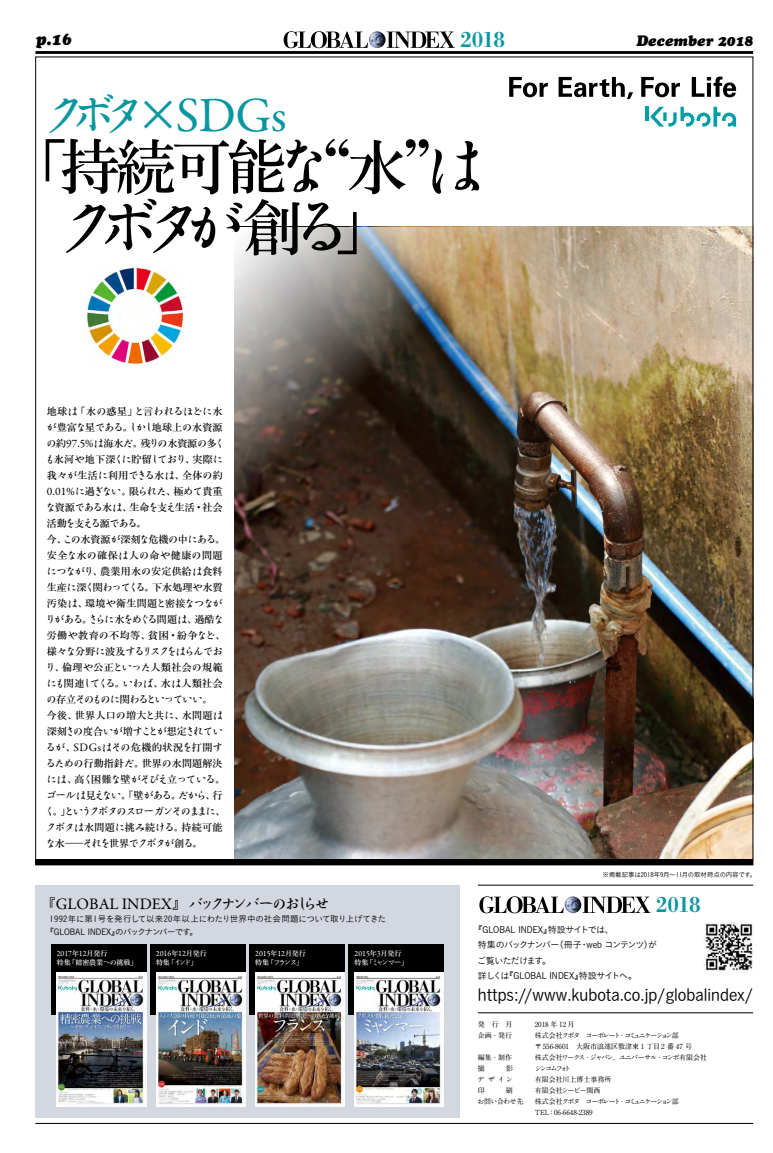
<style>
.page{position:relative;width:773px;height:1153px;background:#fff}
.page>*{position:absolute;margin:0;border:0;box-sizing:border-box;transform-origin:0 0}
.t1{font:700 60px "Ro H Min Sink Std";color:#000}
.t2{font:60px "Ro KM Std B";color:#000}
.t3{font:49.4px "Garamond Premr Pro";color:#09979f}
.t4{font:500 22px "Bodoni BE";letter-spacing:-.02em;color:#09979f}
.t5{font:italic 17px "Cooper Black Std";color:#000}
.t6{font:16.6px "Koburina Go Std W3";color:#000}
.t7{font:italic 15px "Cooper Black Std";color:#000}
.t8{font:14px "Ro KM Std B";letter-spacing:-.21em;color:#000}
.t9{font:700 10px/16px "Ro H Min Sink Std";letter-spacing:.03em;color:#000}
.t10{font:10px "Ro KM Std B";letter-spacing:-.11em;color:#000}
.t11{font:10px/16px "Ro KM Std B";letter-spacing:-.08em;color:#000}
.t12{font:10px/16px "Ro KM Std B";letter-spacing:-.13em;color:#000}
.t13{font:10px "Ro KM Std B";letter-spacing:-.14em;color:#000}
.t14{font:10px "Ro KM Std B";letter-spacing:-.135em;color:#000}
.t15{font:700 10px "Ro H Min Sink Std";letter-spacing:.05em;color:#000}
.t16{font:9px/15.5px "Koburina Go Std W3";letter-spacing:-.045em;color:#000}
.t17{font:8.5px/13px "Koburina Go Std W3";letter-spacing:-.015em;color:#000}
.t18{font:8.1px "Garamond Premr Pro";letter-spacing:-.015em;color:#fff}
.t19{font:700 7px/11px "A1 Mincho Std";letter-spacing:-.085em;color:#000}
.t20{font:700 7px/11px "A1 Mincho Std";letter-spacing:-.13em;color:#000}
.t21{font:700 7px "A1 Mincho Std";letter-spacing:-.06em;color:#000}
.t22{font:700 7px "A1 Mincho Std";letter-spacing:-.14em;color:#000}
.t23{font:700 7px "Ro H Min Sink Std";letter-spacing:-.005em;color:#fff}
.t24{font:700 7px/11px "A1 Mincho Std";color:#000}
.t25{font:7px "Ro KM Std B";letter-spacing:-.185em;color:#fff}
.t26{font:700 7px "A1 Mincho Std";letter-spacing:-.255em;color:#000}
.t27{font:700 7px "A1 Mincho Std";letter-spacing:-.08em;color:#000}
.t28{font:6.5px "Koburina Go Std W3";color:#000}
.s1{font-family:"Ro KM Std B";font-size:43px}
.s2{font-family:"Ro H Min Sink Std";font-weight:700;font-size:43px}
.s3{font-family:"Ro KM Std B";font-weight:400}
.s4{font-family:"Ro H Min Sink Std";font-weight:700}
.s5{font-family:"Garamond Premr Pro";font-weight:400;font-size:11.5px}
.s6{font-family:"Garamond Premr Pro";font-size:11.5px}
.s7{font-family:"Garamond Premr Pro";font-size:16.1px}
.s8{font-family:"Ro H Min Sink Std";font-weight:700;font-size:7px}
</style>
<div class="page">
<hr style="left:35px;top:51px;width:718px;height:3px;background:#000">
<svg style="left:283px;top:31px;width:85px;height:17px"></svg>
<svg style="left:386px;top:32px;width:69px;height:16px"></svg>
<img style="left:369px;top:31px;width:16px;height:17px;border-radius:8px">
<img style="left:234px;top:227px;width:517px;height:632px">
<img style="left:234px;top:227px;width:283px;height:283px">
<hr style="left:645px;top:107px;width:4px;height:14px;background:#009fa8">
<svg style="left:650px;top:107px;width:86px;height:20px"></svg>
<svg style="left:641px;top:77px;width:38px;height:20px"></svg>
<svg style="left:509px;top:77px;width:39px;height:20px"></svg>
<svg style="left:558px;top:77px;width:75px;height:22px"></svg>
<svg style="left:691px;top:77px;width:45px;height:20px"></svg>
<hr style="left:478px;top:1012px;width:275px;height:1px;background:#000">
<hr style="left:478px;top:884px;width:275px;height:1px;background:#000">
<hr style="left:35px;top:1123px;width:718px;height:1px;background:#000">
<svg style="left:479px;top:896px;width:84px;height:17px"></svg>
<svg style="left:582px;top:896px;width:68px;height:17px"></svg>
<img style="left:564px;top:896px;width:17px;height:17px;border-radius:8px">
<img style="left:703px;top:921px;width:51px;height:50px">
<div style="left:35px;top:884px;width:424px;height:233px;background:#d3d7e0"></div>
<div style="left:51px;top:944px;width:95px;height:71px;background:#000"></div>
<div style="left:249px;top:944px;width:95px;height:71px;background:#000"></div>
<div style="left:349px;top:944px;width:95px;height:71px;background:#000"></div>
<img style="left:57px;top:972px;width:89px;height:134px">
<img style="left:354px;top:972px;width:90px;height:134px">
<img style="left:255px;top:972px;width:89px;height:134px">
<div style="left:150px;top:944px;width:95px;height:71px;background:#000"></div>
<img style="left:156px;top:972px;width:89px;height:134px">
<div style="left:35px;top:859px;width:718px;height:6px;background:#000"></div>
<img style="left:85px;top:266px;width:99px;height:100px">
<h3 class="t5" style="left:35px;top:29px;width:38px">p.16</h3>
<h3 class="t4" style="left:460px;top:27px;width:46px">2018</h3>
<h3 class="t7" style="left:636px;top:31px;width:119px">December 2018</h3>
<h2 class="t3" style="left:45px;top:86px;width:243px"><span class="s1">クボタ</span><span class="s2">×</span>SDGs</h2>
<h1 class="t1" style="left:38px;top:129px;width:446px">｢持続可能<span class="s3">な</span>“水”<span class="s3">は</span></h1>
<h1 class="t2" style="left:59px;top:197px;width:336px">クボタが<span class="s4">創</span>る<span class="s4">」</span></h1>
<p class="t9" style="left:45px;top:403px;width:181px">地球<span class="s3">は</span>「水<span class="s3">の</span>惑星」<span class="s3">と</span>言<span class="s3">われるほどに</span>水<span class="s3">が</span>豊富<span class="s3">な</span>星<span class="s3">である</span>。<span class="s3">しかし</span>地球上<span class="s3">の</span>水資源<span class="s3">の</span>約<span class="s5">97.5%</span><span class="s3">は</span>海水<span class="s3">だ</span>。残<span class="s3">りの</span>水資源<span class="s3">の</span>多<span class="s3">くも</span>氷河<span class="s3">や</span>地下深<span class="s3">くに</span>貯留<span class="s3">しており</span>、実際<span class="s3">に</span>我々<span class="s3">が</span>生活<span class="s3">に</span>利用<span class="s3">できる</span>水<span class="s3">は</span>、全体<span class="s3">の</span>約</p>
<p class="t10" style="left:47px;top:486px;width:177px"><span class="s6">0.01%</span>に<span class="s4">過</span>ぎない<span class="s4">。限</span>られた<span class="s4">、極</span>めて<span class="s4">貴重</span></p>
<p class="t9" style="left:45px;top:499px;width:179px"><span class="s3">な</span>資源<span class="s3">である</span>水<span class="s3">は</span>、生命<span class="s3">を</span>支<span class="s3">え</span>生活・社会</p>
<p class="t10" style="left:47px;top:518px;width:101px"><span class="s4">活動</span>を<span class="s4">支</span>える<span class="s4">源</span>である<span class="s4">。</span></p>
<p class="t9" style="left:47px;top:531px;width:180px">今、<span class="s3">この</span>水資源<span class="s3">が</span>深刻<span class="s3">な</span>危機<span class="s3">の</span>中<span class="s3">にある</span>。安全<span class="s3">な</span>水<span class="s3">の</span>確保<span class="s3">は</span>人<span class="s3">の</span>命<span class="s3">や</span>健康<span class="s3">の</span>問題<span class="s3">につながり</span>、農業用水<span class="s3">の</span>安定供給<span class="s3">は</span>食料生産<span class="s3">に</span>深<span class="s3">く</span>関<span class="s3">わってくる</span>。下水処理<span class="s3">や</span>水質汚染<span class="s3">は</span>、環境<span class="s3">や</span>衛生問題<span class="s3">と</span>密接<span class="s3">なつなが</span></p>
<p class="t13" style="left:46px;top:614px;width:179px">りがある<span class="s4">。</span>さらに<span class="s4">水</span>をめぐる<span class="s4">問題</span>は<span class="s4">、過酷</span>な</p>
<p class="t15" style="left:47px;top:628px;width:180px">労働<span class="s3">や</span>教育<span class="s3">の</span>不均等、貧困・紛争<span class="s3">など</span>、</p>
<p class="t10" style="left:47px;top:646px;width:177px"><span class="s4">様々</span>な<span class="s4">分野</span>に<span class="s4">波及</span>するリスクをはらんでお</p>
<p class="t9" style="left:46px;top:659px;width:178px"><span class="s3">り</span>、倫理<span class="s3">や</span>公正<span class="s3">といった</span>人類社会<span class="s3">の</span>規範</p>
<p class="t12" style="left:46px;top:675px;width:178px">にも<span class="s4">関連</span>してくる<span class="s4">。</span>いわば<span class="s4">、水</span>は<span class="s4">人類社会</span>の<span class="s4">存立</span>そのものに<span class="s4">関</span>わるといっていい<span class="s4">。</span></p>
<p class="t9" style="left:47px;top:707px;width:177px">今後、世界人口<span class="s3">の</span>増大<span class="s3">と</span>共<span class="s3">に</span>、水問題<span class="s3">は</span></p>
<p class="t14" style="left:47px;top:726px;width:177px"><span class="s4">深刻</span>さの<span class="s4">度合</span>いが<span class="s4">増</span>すことが<span class="s4">想定</span>されてい</p>
<p class="t9" style="left:46px;top:739px;width:178px"><span class="s3">るが</span>、<span class="s5">SDGs</span><span class="s3">はその</span>危機的状況<span class="s3">を</span>打開<span class="s3">するための</span>行動指針<span class="s3">だ</span>。世界<span class="s3">の</span>水問題解決</p>
<p class="t11" style="left:45px;top:771px;width:182px">には<span class="s4">、高</span>く<span class="s4">困難</span>な<span class="s4">壁</span>がそびえ<span class="s4">立</span>っている<span class="s4">。</span>ゴールは<span class="s4">見</span>えない<span class="s4">。｢壁</span>がある<span class="s4">。</span>だから<span class="s4">、行</span>く<span class="s4">。｣</span>というクボタのスローガンそのままに<span class="s4">、</span></p>
<p class="t9" style="left:46px;top:819px;width:178px"><span class="s3">クボタは</span>水問題<span class="s3">に</span>挑<span class="s3">み</span>続<span class="s3">ける</span>。持続可能</p>
<p class="t10" style="left:45px;top:838px;width:158px">な<span class="s4">水――</span>それを<span class="s4">世界</span>でクボタが<span class="s4">創</span>る<span class="s4">。</span></p>
<h3 class="t8" style="left:42px;top:896px;width:288px"><span class="s4">『</span><span class="s7">GLOBAL INDEX</span><span class="s4">』</span> バックナンバーのおしらせ</h3>
<p class="t28" style="left:602px;top:869px;width:155px">※掲載記事は2018年9月〜11月の取材時点の内容です。</p>
<h3 class="t4" style="left:656px;top:891px;width:46px">2018</h3>
<p class="t17" style="left:45px;top:912px;width:342px;text-indent:4px">1992年に第1号を発行して以来20年以上にわたり世界中の社会問題について取り上げてきた『GLOBAL INDEX』のバックナンバーです。</p>
<p class="t16" style="left:477px;top:921px;width:181px;text-indent:-4px">『GLOBAL INDEX』特設サイトでは、<br>特集のバックナンバー（冊子・web コンテンツ）がご覧いただけます。<br>詳しくは『GLOBAL INDEX』特設サイトへ。</p>
<h3 class="t6" style="left:478px;top:982px;width:277px">https://www.kubota.co.jp/globalindex/</h3>
<p class="t18" style="left:57px;top:948px;width:52px">2017<span class="s8">年</span>12<span class="s8">月発行</span></p>
<p class="t23" style="left:57px;top:958px;width:82px">特集「精密農業<span class="s3">への</span>挑戦」</p>
<p class="t18" style="left:156px;top:948px;width:52px">2016<span class="s8">年</span>12<span class="s8">月発行</span></p>
<p class="t23" style="left:156px;top:958px;width:43px">特集「<span class="s3">インド</span>」</p>
<p class="t18" style="left:255px;top:948px;width:52px">2015<span class="s8">年</span>12<span class="s8">月発行</span></p>
<p class="t23" style="left:255px;top:958px;width:49px">特集「<span class="s3">フランス</span>」</p>
<p class="t18" style="left:354px;top:948px;width:48px">2015<span class="s8">年</span>3<span class="s8">月発行</span></p>
<p class="t25" style="left:354px;top:959px;width:55px"><span class="s4">特集「</span>ミャンマー<span class="s4">」</span></p>
<p class="t21" style="left:478px;top:1018px;width:36px">発　行　月</p>
<p class="t21" style="left:534px;top:1018px;width:41px">2018 年 12 月</p>
<p class="t21" style="left:478px;top:1029px;width:36px">企画・発行</p>
<p class="t19" style="left:534px;top:1029px;width:159px">株式会社クボタ　コーポレート・コミュニケーション部〒556-8601　大阪市浪速区敷津東 1 丁目 2 番 47 号</p>
<p class="t21" style="left:478px;top:1051px;width:36px">編集・制作</p>
<p class="t22" style="left:534px;top:1051px;width:174px">株式会社ワークス・ジャパン、ユニバーサル・コンボ有限会社</p>
<p class="t21" style="left:478px;top:1062px;width:36px">撮　　　影</p>
<p class="t26" style="left:534px;top:1062px;width:38px">シンコムフォト</p>
<p class="t21" style="left:477px;top:1073px;width:37px">デザイン</p>
<p class="t24" style="left:534px;top:1073px;width:78px">有限会社川上博士事務所有限会社シービー関西</p>
<p class="t27" style="left:477px;top:1095px;width:47px">お問い合わせ先</p>
<p class="t20" style="left:534px;top:1095px;width:145px">株式会社クボタ　コーポレート・コミュニケーション部<br>TEL：06-6648-2389</p>
</div>
